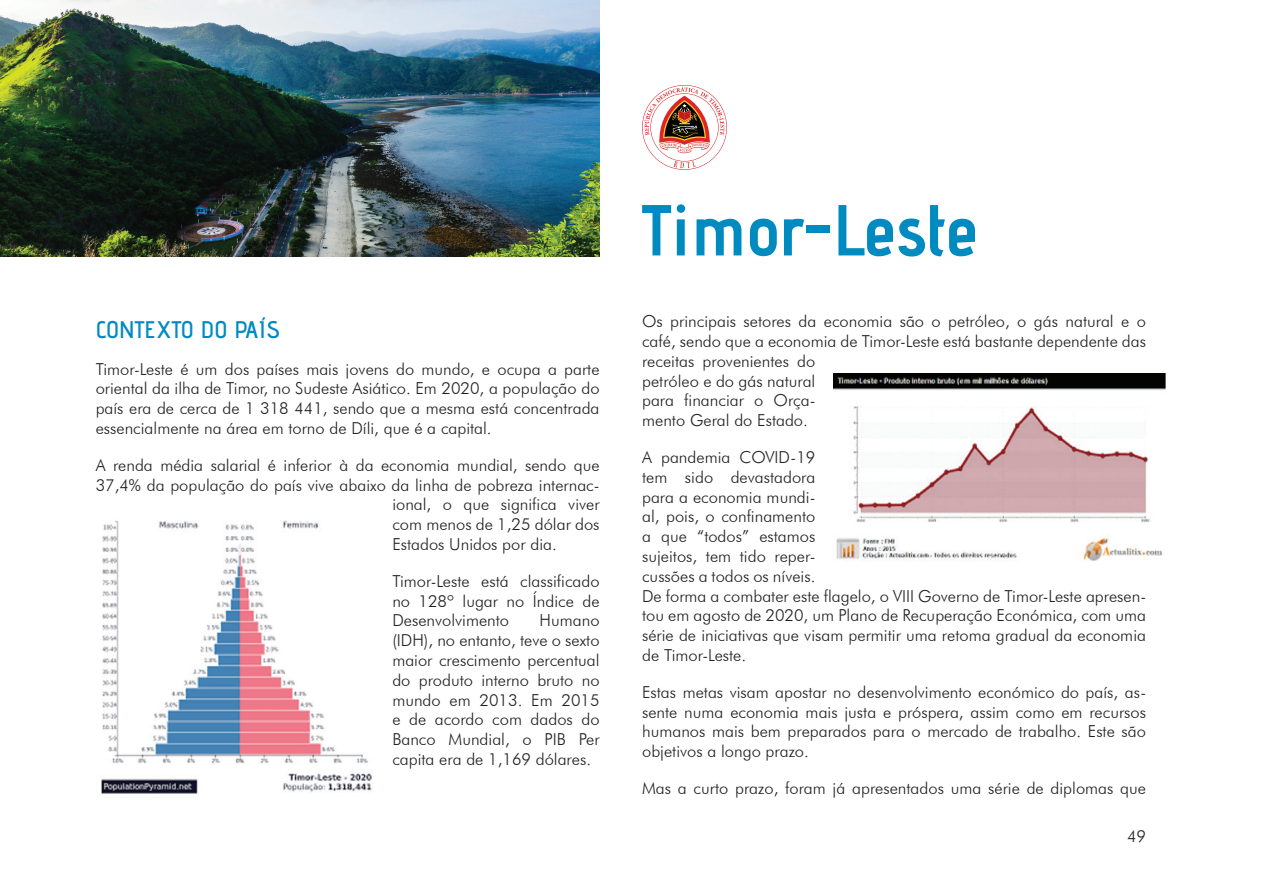
<style>
.page{position:relative;width:1263px;height:893px;background:#fff}
.page>*{position:absolute;margin:0;border:0;box-sizing:border-box;transform-origin:0 0}
.t1{font:700 72px "Advent Pro";color:#008bc0}
.t2{font:600 24px "Advent Pro";color:#008bc0}
.t3{font:300 16.5px/19.8px "Futura BT";color:#231f20;text-align:justify}
</style>
<div class="page">
<svg style="left:642px;top:85px;width:85px;height:85px"></svg>
<div style="left:643px;top:86px;width:83px;height:83px;background:#fff;border-radius:50%"></div>
<svg style="left:673px;top:161px;width:23px;height:7px"></svg>
<svg style="left:644px;top:87px;width:80px;height:66px"></svg>
<img style="left:0;top:0;width:600px;height:256px">
<img style="left:833px;top:373px;width:333px;height:188px">
<img style="left:101px;top:520px;width:272px;height:274px">
<h2 class="t2" style="left:96px;top:315px;width:186px">CONTEXTO DO PAÍS</h2>
<p class="t3" style="left:96px;top:359px;width:505px">Timor-Leste é um dos países mais jovens do mundo, e ocupa a parte oriental da ilha de Timor, no Sudeste Asiático. Em 2020, a população do país era de cerca de 1 318 441, sendo que a mesma está concentrada essencialmente na área em torno de Díli, que é a capital.</p>
<p class="t3" style="left:96px;top:455px;width:505px">A renda média salarial é inferior à da economia mundial, sendo que</p>
<p class="t3" style="left:96px;top:475px;width:505px">37,4% da população do país vive abaixo da linha de pobreza internac-</p>
<p class="t3" style="left:392px;top:495px;width:209px">ional, o que significa viver</p>
<p class="t3" style="left:392px;top:514px;width:209px">com menos de 1,25 dólar dos</p>
<p class="t3" style="left:392px;top:534px;width:166px">Estados Unidos por dia.</p>
<p class="t3" style="left:392px;top:571px;width:209px">Timor-Leste está classificado no 128º lugar no Índice de Desenvolvimento</p>
<p class="t3" style="left:392px;top:611px;width:209px;text-indent:147px">Humano (IDH), no entanto, teve o sexto maior crescimento percentual do produto interno bruto no mundo em 2013. Em 2015 e de acordo com dados do Banco Mundial, o PIB Per capita era de 1,169 dólares.</p>
<h1 class="t1" style="left:642px;top:186px;width:337px">Timor-Leste</h1>
<p class="t3" style="left:642px;top:311px;width:505px;text-align:left">Os principais setores da economia são o petróleo, o gás natural e o café, sendo que a economia de Timor-Leste está bastante dependente das receitas provenientes do<br>petróleo e do gás natural<br>para financiar o Orça-<br>mento Geral do Estado.</p>
<p class="t3" style="left:642px;top:447px;width:505px;text-align:left">A pandemia COVID-19<br>tem sido devastadora<br>para a economia mundi-<br>al, pois, o confinamento<br>a que “todos” estamos<br>sujeitos, tem tido reper-<br>cussões a todos os níveis.<br>De forma a combater este flagelo, o VIII Governo de Timor-Leste apresen&shy;tou em agosto de 2020, um Plano de Recuperação Económica, com uma série de iniciativas que visam permitir uma retoma gradual da economia de Timor-Leste.</p>
<p class="t3" style="left:642px;top:682px;width:505px">Estas metas visam apostar no desenvolvimento económico do país, as&shy;sente numa economia mais justa e próspera, assim como em recursos humanos mais bem preparados para o mercado de trabalho. Este são objetivos a longo prazo.</p>
<p class="t3" style="left:642px;top:778px;width:505px">Mas a curto prazo, foram já apresentados uma série de diplomas que</p>
<p class="t3" style="left:1127px;top:826px;width:21px">49</p>
</div>
